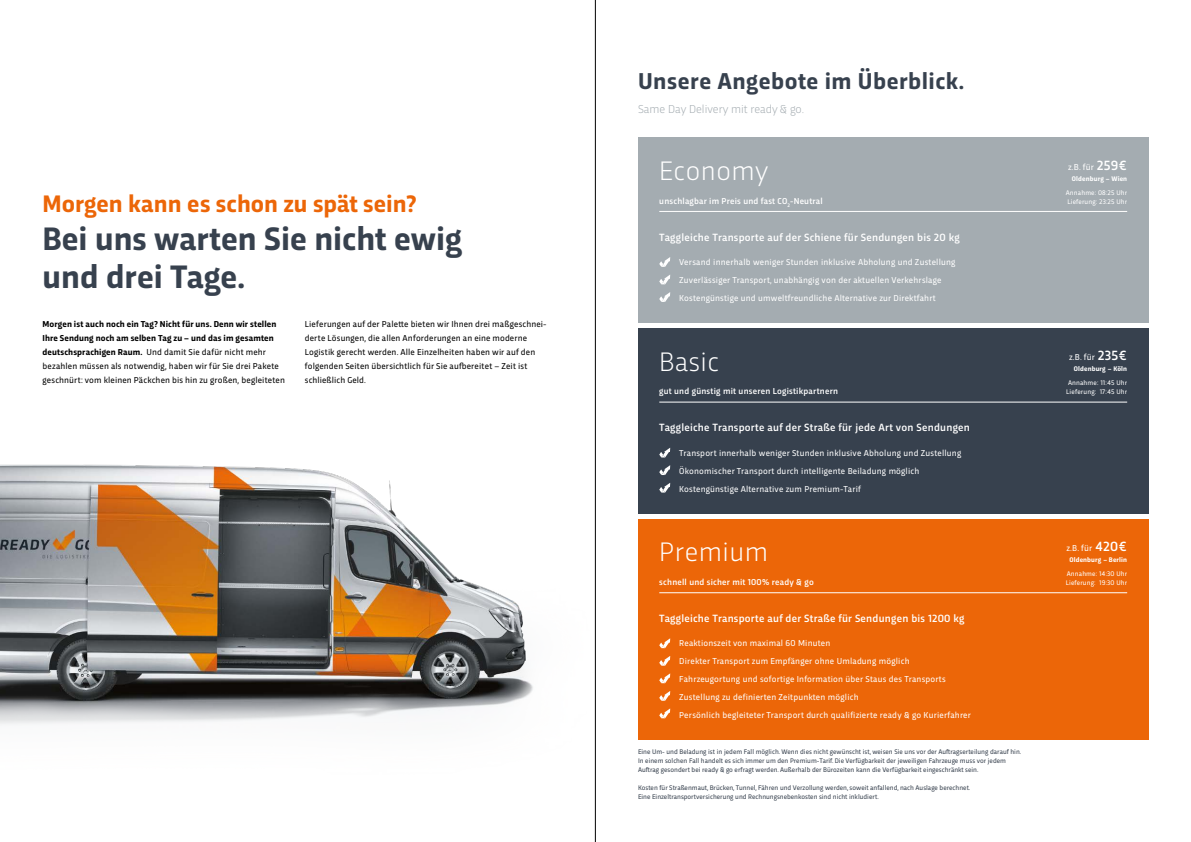
<style>
.page{position:relative;width:1191px;height:842px;background:#fff}
.page>*{position:absolute;margin:0;border:0;box-sizing:border-box;transform-origin:0 0}
.t1{font:700 34px/38px "Trasandina";color:#37414e}
.t2{font:300 28px "Trasandina";letter-spacing:.02em;color:#fff}
.t3{font:700 25px "Trasandina";color:#ec6608}
.t4{font:700 24px "Trasandina";letter-spacing:.02em;color:#37414e}
.t5{font:300 12px "Trasandina";color:#a4acb1}
.t6{font:500 11px "Trasandina";letter-spacing:.02em;color:#fff}
.t7{font:9px/18px "Trasandina";letter-spacing:.02em;color:#fff}
.t8{font:9px/14px "Trasandina";letter-spacing:.01em;color:#000}
.t9{font:500 9px "Trasandina";letter-spacing:.02em;color:#fff}
.t10{font:7px/9px "Trasandina";color:#37414e}
.t11{font:7px/9px "Trasandina";letter-spacing:.02em;color:#fff}
.t12{font:700 7px "Trasandina";letter-spacing:.02em;color:#fff}
.s1{font-weight:700}
.s2{font-weight:500;font-size:14px}
</style>
<div class="page">
<div style="left:638px;top:137px;width:510px;height:186px;background:#a4acb1"></div>
<svg style="left:659px;top:257px;width:11px;height:10px"></svg>
<svg style="left:659px;top:275px;width:11px;height:9px"></svg>
<svg style="left:659px;top:292px;width:11px;height:10px"></svg>
<hr style="left:659px;top:211px;width:468px;height:1px;background:#fff">
<div style="left:638px;top:328px;width:510px;height:186px;background:#37414e"></div>
<svg style="left:659px;top:448px;width:11px;height:9px"></svg>
<svg style="left:659px;top:465px;width:11px;height:10px"></svg>
<svg style="left:659px;top:483px;width:11px;height:10px"></svg>
<hr style="left:659px;top:402px;width:468px;height:1px;background:#fff">
<div style="left:638px;top:519px;width:510px;height:220px;background:#ec6608"></div>
<svg style="left:659px;top:638px;width:11px;height:10px"></svg>
<svg style="left:659px;top:656px;width:11px;height:10px"></svg>
<svg style="left:659px;top:673px;width:11px;height:10px"></svg>
<svg style="left:659px;top:691px;width:11px;height:10px"></svg>
<svg style="left:659px;top:708px;width:11px;height:10px"></svg>
<hr style="left:659px;top:593px;width:468px;height:1px;background:#fff">
<hr style="left:595px;top:0;width:1px;height:842px;background:#000">
<img style="left:0;top:346px;width:596px;height:495px">
<h3 class="t3" style="left:43px;top:185px;width:375px">Morgen kann es schon zu spät sein?</h3>
<h1 class="t1" style="left:43px;top:217px;width:421px">Bei uns warten Sie nicht ewig und drei Tage.</h1>
<p class="t8" style="left:43px;top:316px;width:244px"><span class="s1">Morgen ist auch noch ein Tag? Nicht für uns. Denn wir stellen Ihre Sendung noch am selben Tag zu – und das im gesamten deutschsprachigen Raum.</span> Und damit Sie dafür nicht mehr bezahlen müssen als notwendig, haben wir für Sie drei Pakete geschnürt: vom kleinen Päckchen bis hin zu großen, begleiteten</p>
<p class="t8" style="left:305px;top:316px;width:243px">Lieferungen auf der Palette bieten wir Ihnen drei maßgeschnei&shy;derte Lösungen, die allen Anforderungen an eine moderne Logistik gerecht werden. Alle Einzelheiten haben wir auf den folgenden Seiten übersichtlich für Sie aufbereitet – Zeit ist schließlich Geld.</p>
<h3 class="t4" style="left:638px;top:63px;width:328px">Unsere Angebote im Überblick.</h3>
<h3 class="t5" style="left:638px;top:100px;width:168px">Same Day Delivery mit ready &amp; go.</h3>
<h2 class="t2" style="left:659px;top:151px;width:111px">Economy</h2>
<p class="t7" style="left:1068px;top:157px;width:61px">z.B. für <span class="s2">259€</span></p>
<p class="t12" style="left:1071px;top:173px;width:57px">Oldenburg – Wien</p>
<p class="t11" style="left:1065px;top:187px;width:63px">Annahme: 08:25 Uhr<br>Lieferung: 23:25 Uhr</p>
<p class="t9" style="left:659px;top:194px;width:165px">unschlagbar im Preis und fast CO<sub>2</sub>-Neutral</p>
<p class="t6" style="left:659px;top:229px;width:302px">Taggleiche Transporte auf der Schiene für Sendungen bis 20 kg</p>
<p class="t7" style="left:679px;top:252px;width:278px">Versand innerhalb weniger Stunden inklusive Abholung und Zustellung<br>Zuverlässiger Transport, unabhängig von der aktuellen Verkehrslage<br>Kostengünstige und umweltfreundliche Alternative zur Direktfahrt</p>
<h2 class="t2" style="left:659px;top:341px;width:61px">Basic</h2>
<p class="t7" style="left:1069px;top:348px;width:59px">z.B. für <span class="s2">235€</span></p>
<p class="t12" style="left:1073px;top:364px;width:55px">Oldenburg – Köln</p>
<p class="t11" style="left:1066px;top:378px;width:63px">Annahme: 11:45 Uhr<br>Lieferung: 17:45 Uhr</p>
<p class="t9" style="left:659px;top:385px;width:180px">gut und günstig mit unseren Logistikpartnern</p>
<p class="t6" style="left:659px;top:419px;width:312px">Taggleiche Transporte auf der Straße für jede Art von Sendungen</p>
<p class="t7" style="left:679px;top:443px;width:283px">Transport innerhalb weniger Stunden inklusive Abholung und Zustellung<br>Ökonomischer Transport durch intelligente Beiladung möglich<br>Kostengünstige Alternative zum Premium-Tarif</p>
<h2 class="t2" style="left:659px;top:532px;width:110px">Premium</h2>
<p class="t7" style="left:1066px;top:538px;width:62px">z.B. für <span class="s2">420€</span></p>
<p class="t12" style="left:1069px;top:554px;width:59px">Oldenburg – Berlin</p>
<p class="t11" style="left:1065px;top:569px;width:63px">Annahme: 14:30 Uhr<br>Lieferung: 19:30 Uhr</p>
<p class="t9" style="left:659px;top:575px;width:156px">schnell und sicher mit 100% ready &amp; go</p>
<p class="t6" style="left:659px;top:610px;width:307px">Taggleiche Transporte auf der Straße für Sendungen bis 1200 kg</p>
<p class="t7" style="left:679px;top:633px;width:293px">Reaktionszeit von maximal 60 Minuten<br>Direkter Transport zum Empfänger ohne Umladung möglich Fahrzeugortung und sofortige Information über Staus des Transports Zustellung zu definierten Zeitpunkten möglich<br>Persönlich begleiteter Transport durch qualifizierte ready &amp; go Kurierfahrer</p>
<p class="t10" style="left:638px;top:747px;width:385px">Eine Um- und Beladung ist in jedem Fall möglich. Wenn dies nicht gewünscht ist, weisen Sie uns vor der Auftragserteilung darauf hin.<br>In einem solchen Fall handelt es sich immer um den Premium-Tarif. Die Verfügbarkeit der jeweiligen Fahrzeuge muss vor jedem<br>Auftrag gesondert bei ready &amp; go erfragt werden. Außerhalb der Bürozeiten kann die Verfügbarkeit eingeschränkt sein.</p>
<p class="t10" style="left:638px;top:783px;width:334px">Kosten für Straßenmaut, Brücken, Tunnel, Fähren und Verzollung werden, soweit anfallend, nach Auslage berechnet.<br>Eine Einzeltransportversicherung und Rechnungsnebenkosten sind nicht inkludiert.</p>
</div>
